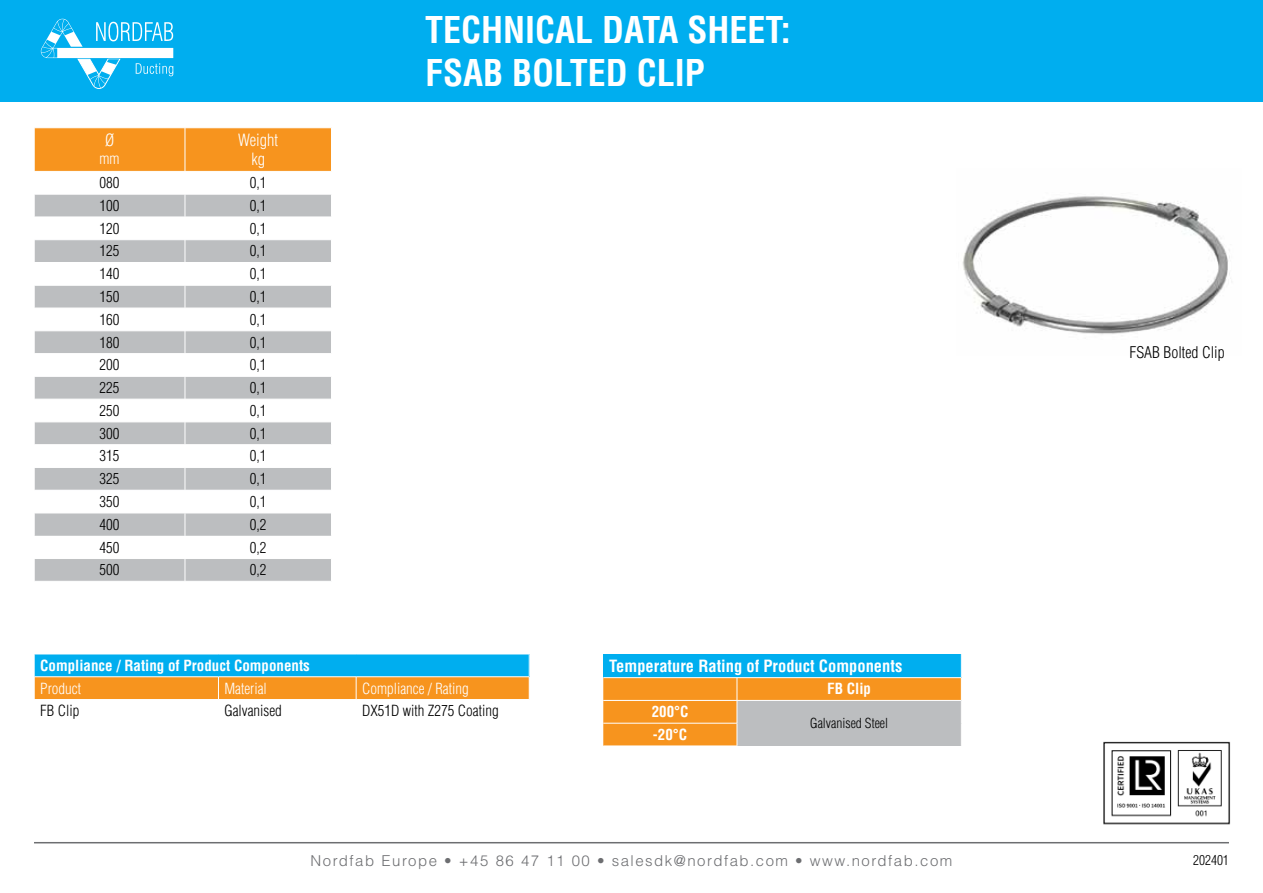
<style>
.page{position:relative;width:1263px;height:893px;background:#fff}
.page>*{position:absolute;margin:0;border:0;box-sizing:border-box;transform-origin:0 0}
.t1{font:700 condensed 36px/43.2px "Helvetica LT Std";color:#fff}
.t2{font:700 condensed 16.5px "Helvetica LT Std";color:#fff}
.t3{font:300 condensed 16.5px/19.8px "Helvetica LT Std";color:#fff;text-align:center}
.t4{font:300 condensed 15.75px "Helvetica LT Std";color:#000}
.t5{font:300 condensed 15px "Helvetica LT Std";color:#000}
.t6{font:300 15px "Helvetica LT Std";letter-spacing:.1em;color:#6d6e71}
.t7{font:700 condensed 15px "Helvetica LT Std";color:#fff}
.t8{font:300 condensed 15px "Helvetica LT Std";color:#fff}
.t9{font:300 condensed 13.5px "Helvetica LT Std";color:#000}
</style>
<div class="page">
<div style="left:0;top:0;width:1263px;height:102px;background:#00aeef"></div>
<svg style="left:34px;top:128px;width:297px;height:453px"></svg>
<hr style="left:34px;top:490px;width:151px;height:1px;background:#fff">
<hr style="left:185px;top:490px;width:146px;height:1px;background:#fff">
<hr style="left:34px;top:513px;width:151px;height:1px;background:#fff">
<hr style="left:185px;top:513px;width:146px;height:1px;background:#fff">
<img style="left:962px;top:196px;width:268px;height:139px">
<img style="left:1103px;top:741px;width:128px;height:84px">
<svg style="left:34px;top:654px;width:496px;height:46px;background:#83a68d"></svg>
<hr style="left:34px;top:842px;width:1195px;height:1px;background:#6d6e71">
<svg style="left:41px;top:19px;width:132px;height:70px"></svg>
<svg style="left:603px;top:654px;width:359px;height:92px;background:#a7aa8a"></svg>
<hr style="left:603px;top:723px;width:134px;height:1px;background:#fff">
<p class="t3" style="left:105px;top:130px;width:11px">Ø</p>
<p class="t8" style="left:100px;top:149px;width:22px">mm</p>
<p class="t3" style="left:238px;top:130px;width:42px">Weight kg</p>
<p class="t5" style="left:100px;top:173px;width:21px">080</p>
<p class="t5" style="left:250px;top:173px;width:18px">0,1</p>
<p class="t5" style="left:100px;top:196px;width:21px">100</p>
<p class="t5" style="left:250px;top:196px;width:18px">0,1</p>
<p class="t5" style="left:100px;top:219px;width:21px">120</p>
<p class="t5" style="left:250px;top:219px;width:18px">0,1</p>
<p class="t5" style="left:100px;top:242px;width:21px">125</p>
<p class="t5" style="left:250px;top:242px;width:18px">0,1</p>
<p class="t5" style="left:100px;top:264px;width:21px">140</p>
<p class="t5" style="left:250px;top:264px;width:18px">0,1</p>
<p class="t5" style="left:100px;top:287px;width:21px">150</p>
<p class="t5" style="left:250px;top:287px;width:18px">0,1</p>
<p class="t5" style="left:100px;top:310px;width:21px">160</p>
<p class="t5" style="left:250px;top:310px;width:18px">0,1</p>
<p class="t5" style="left:100px;top:333px;width:21px">180</p>
<p class="t5" style="left:250px;top:333px;width:18px">0,1</p>
<p class="t5" style="left:100px;top:356px;width:21px">200</p>
<p class="t5" style="left:250px;top:356px;width:18px">0,1</p>
<p class="t5" style="left:100px;top:378px;width:21px">225</p>
<p class="t5" style="left:250px;top:378px;width:18px">0,1</p>
<p class="t5" style="left:100px;top:401px;width:21px">250</p>
<p class="t5" style="left:250px;top:401px;width:18px">0,1</p>
<p class="t5" style="left:100px;top:424px;width:21px">300</p>
<p class="t5" style="left:250px;top:424px;width:18px">0,1</p>
<p class="t5" style="left:100px;top:447px;width:21px">315</p>
<p class="t5" style="left:250px;top:447px;width:18px">0,1</p>
<p class="t5" style="left:100px;top:469px;width:21px">325</p>
<p class="t5" style="left:250px;top:469px;width:18px">0,1</p>
<p class="t5" style="left:100px;top:492px;width:21px">350</p>
<p class="t5" style="left:250px;top:492px;width:18px">0,1</p>
<p class="t5" style="left:100px;top:515px;width:21px">400</p>
<p class="t5" style="left:250px;top:515px;width:18px">0,2</p>
<p class="t5" style="left:100px;top:538px;width:21px">450</p>
<p class="t5" style="left:250px;top:538px;width:18px">0,2</p>
<p class="t5" style="left:100px;top:560px;width:21px">500</p>
<p class="t5" style="left:250px;top:560px;width:18px">0,2</p>
<h1 class="t1" style="left:425px;top:8px;width:367px">TECHNICAL DATA SHEET:<br>FSAB BOLTED CLIP</h1>
<p class="t7" style="left:40px;top:656px;width:271px">Compliance / Rating of Product Components</p>
<p class="t8" style="left:40px;top:679px;width:42px">Product</p>
<p class="t8" style="left:224px;top:679px;width:44px">Material</p>
<p class="t8" style="left:362px;top:679px;width:108px">Compliance / Rating</p>
<p class="t5" style="left:40px;top:701px;width:41px">FB Clip</p>
<p class="t5" style="left:224px;top:701px;width:59px">Galvanised</p>
<p class="t5" style="left:362px;top:701px;width:138px">DX51D with Z275 Coating</p>
<p class="t2" style="left:609px;top:655px;width:295px">Temperature Rating of Product Components</p>
<p class="t7" style="left:827px;top:679px;width:45px">FB Clip</p>
<p class="t7" style="left:652px;top:702px;width:38px">200°C</p>
<p class="t9" style="left:810px;top:715px;width:79px">Galvanised Steel</p>
<p class="t7" style="left:653px;top:725px;width:36px">-20°C</p>
<p class="t4" style="left:1129px;top:343px;width:97px">FSAB Bolted Clip</p>
<p class="t6" style="left:311px;top:851px;width:643px">Nordfab Europe • +45 86 47 11 00 • salesdk@nordfab.com • www.nordfab.com</p>
<p class="t9" style="left:1193px;top:851px;width:37px">202401</p>
</div>
